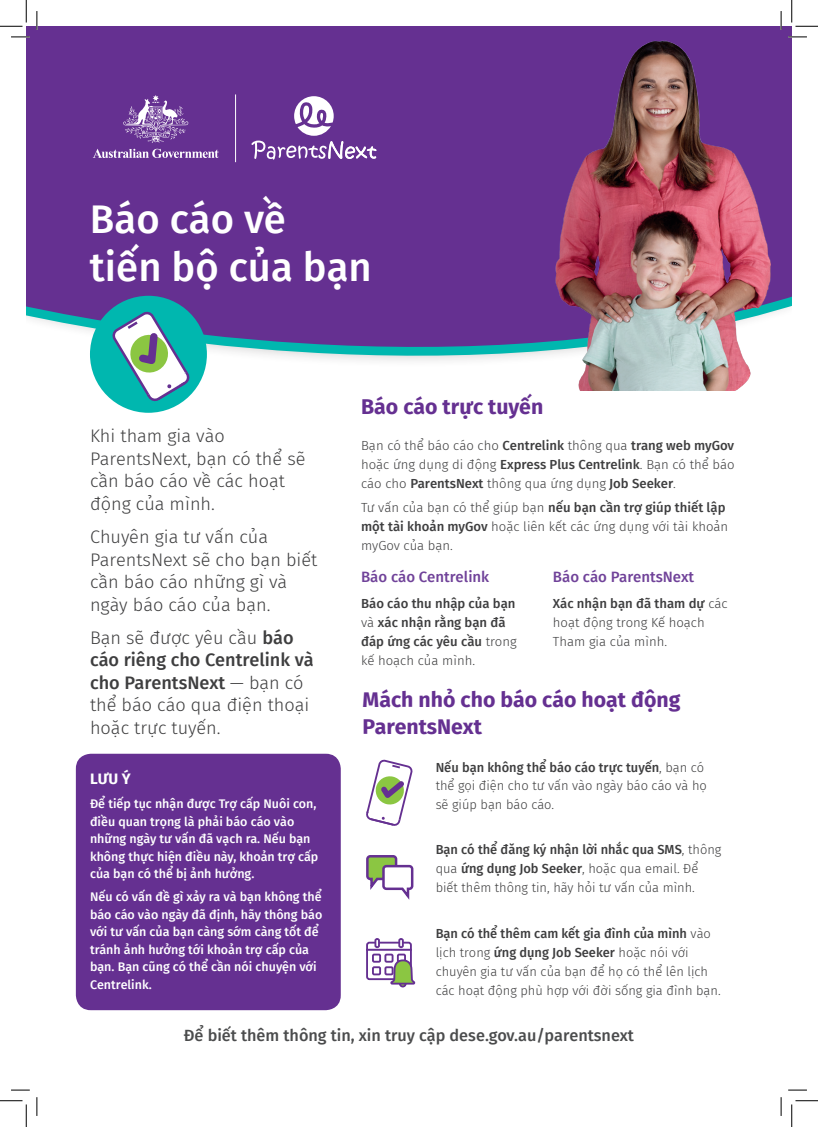
<style>
.page{position:relative;width:818px;height:1127px;background:#fff}
.page>*{position:absolute;margin:0;border:0;box-sizing:border-box;transform-origin:0 0}
.t1{font:500 40px/47.5px "Fira Sans";color:#fff}
.t2{font:700 21.25px/27.5px "Fira Sans";color:#653091}
.t3{font:300 18.12px/22.5px "Fira Sans";color:#3e3e3f}
.t4{font:500 16.25px "Fira Sans";color:#4b4c4d}
.t5{font:500 15px "Fira Sans";color:#704299}
.t6{font:700 15px "Fira Sans";color:#fff}
.t7{font:300 13.12px/18.8px "Fira Sans";color:#3e3e3f}
.t8{font:500 13.12px/18.8px "Fira Sans";color:#3e3e3f}
.t9{font:500 12.5px/17.5px "Fira Sans";color:#fff}
.s1{font-weight:500}
.s2{font-weight:300}
</style>
<div class="page">
<svg style="left:26px;top:26px;width:766px;height:378px;background:#754c9f"></svg>
<img style="left:541px;top:28px;width:242px;height:376px">
<div style="left:90px;top:296px;width:117px;height:116px;background:#00b7af;border-radius:50%"></div>
<svg style="left:251px;top:96px;width:125px;height:63px;background:#8358a6"></svg>
<hr style="left:235px;top:94px;width:1px;height:68px;background:#fff">
<svg style="left:93px;top:149px;width:126px;height:9px"></svg>
<svg style="left:123px;top:95px;width:65px;height:48px;background:#885fa9"></svg>
<div style="left:361px;top:391px;width:377px;height:303px;background:#fff"></div>
<div style="left:76px;top:753px;width:265px;height:256px;background:#653091;border-radius:15px"></div>
<svg style="left:109px;top:308px;width:83px;height:95px"></svg>
<svg style="left:366px;top:759px;width:47px;height:67px"></svg>
<svg style="left:366px;top:855px;width:48px;height:45px"></svg>
<div style="left:374px;top:937px;width:6px;height:10px;border:2px solid #653091;border-radius:2px"></div>
<div style="left:398px;top:937px;width:6px;height:10px;border:2px solid #653091;border-radius:2px"></div>
<svg style="left:366px;top:938px;width:50px;height:50px"></svg>
<svg style="left:11px;top:36px;width:19px;height:2px"></svg>
<svg style="left:788px;top:36px;width:19px;height:2px"></svg>
<svg style="left:11px;top:1089px;width:19px;height:1px"></svg>
<svg style="left:788px;top:1089px;width:19px;height:1px"></svg>
<svg style="left:36px;top:11px;width:2px;height:19px"></svg>
<svg style="left:36px;top:1097px;width:2px;height:18px"></svg>
<svg style="left:780px;top:11px;width:2px;height:19px"></svg>
<svg style="left:780px;top:1097px;width:2px;height:18px"></svg>
<svg style="left:0;top:0;width:27px;height:27px"></svg>
<svg style="left:0;top:1100px;width:27px;height:26px"></svg>
<svg style="left:791px;top:0;width:27px;height:27px"></svg>
<svg style="left:791px;top:1100px;width:27px;height:26px"></svg>
<h1 class="t1" style="left:90px;top:193px;width:283px">Báo cáo về<br>tiến bộ của bạn</h1>
<h3 class="t3" style="left:90px;top:424px;width:217px">Khi tham gia vào<br>ParentsNext, bạn có thể sẽ cần báo cáo về các hoạt động của mình.</h3>
<h3 class="t3" style="left:90px;top:525px;width:229px">Chuyên gia tư vấn của<br>ParentsNext sẽ cho bạn biết cần báo cáo những gì và ngày báo cáo của bạn.</h3>
<h3 class="t3" style="left:90px;top:626px;width:225px">Bạn sẽ được yêu cầu <span class="s1">báo cáo riêng cho Centrelink và cho ParentsNext</span> — bạn có thể báo cáo qua điện thoại hoặc trực tuyến.</h3>
<p class="t6" style="left:90px;top:765px;width:42px">LƯU Ý</p>
<p class="t9" style="left:90px;top:794px;width:230px">Để tiếp tục nhận được Trợ cấp Nuôi con, điều quan trọng là phải báo cáo vào những ngày tư vấn đã vạch ra. Nếu bạn không thực hiện điều này, khoản trợ cấp của bạn có thể bị ảnh hưởng.</p>
<p class="t9" style="left:90px;top:887px;width:234px">Nếu có vấn đề gì xảy ra và bạn không thể báo cáo vào ngày đã định, hãy thông báo với tư vấn của bạn càng sớm càng tốt để tránh ảnh hưởng tới khoản trợ cấp của bạn. Bạn cũng có thể cần nói chuyện với<br>Centrelink.</p>
<h2 class="t2" style="left:361px;top:391px;width:184px">Báo cáo trực tuyến</h2>
<p class="t7" style="left:361px;top:436px;width:375px;text-align:justify">Bạn có thể báo cáo cho <span class="s1">Centrelink</span> thông qua <span class="s1">trang web myGov </span>hoặc ứng dụng di động <span class="s1">Express Plus Centrelink</span>. Bạn có thể báo cáo cho <span class="s1">ParentsNext</span> thông qua ứng dụng <span class="s1">Job Seeker</span>.</p>
<p class="t7" style="left:361px;top:498px;width:369px">Tư vấn của bạn có thể giúp bạn <span class="s1">nếu bạn cần trợ giúp thiết lập một tài khoản myGov</span> hoặc liên kết các ứng dụng với tài khoản myGov của bạn.</p>
<p class="t5" style="left:361px;top:565px;width:130px">Báo cáo Centrelink</p>
<p class="t8" style="left:361px;top:593px;width:157px">Báo cáo thu nhập của bạn <span class="s2">và</span> xác nhận rằng bạn đã đáp ứng các yêu cầu <span class="s2">trong kế hoạch của mình.</span></p>
<p class="t5" style="left:553px;top:565px;width:143px">Báo cáo ParentsNext</p>
<p class="t7" style="left:553px;top:594px;width:176px"><span class="s1">Xác nhận bạn đã tham dự</span> các hoạt động trong Kế hoạch<br>Tham gia của mình.</p>
<h2 class="t2" style="left:363px;top:684px;width:319px">Mách nhỏ cho báo cáo hoạt động<br>ParentsNext</h2>
<p class="t7" style="left:436px;top:757px;width:273px"><span class="s1">Nếu bạn không thể báo cáo trực tuyến</span>, bạn có thể gọi điện cho tư vấn vào ngày báo cáo và họ sẽ giúp bạn báo cáo.</p>
<p class="t7" style="left:436px;top:839px;width:287px"><span class="s1">Bạn có thể đăng ký nhận lời nhắc qua SMS</span>, thông qua <span class="s1">ứng dụng Job Seeker</span>, hoặc qua email. Để biết thêm thông tin, hãy hỏi tư vấn của mình.</p>
<p class="t7" style="left:436px;top:924px;width:286px"><span class="s1">Bạn có thể thêm cam kết gia đình của mình</span> vào lịch trong <span class="s1">ứng dụng Job Seeker</span> hoặc nói với chuyên gia tư vấn của bạn để họ có thể lên lịch các hoạt động phù hợp với đời sống gia đình bạn.</p>
<p class="t4" style="left:184px;top:1022px;width:452px">Để biết thêm thông tin, xin truy cập dese.gov.au/parentsnext</p>
</div>
